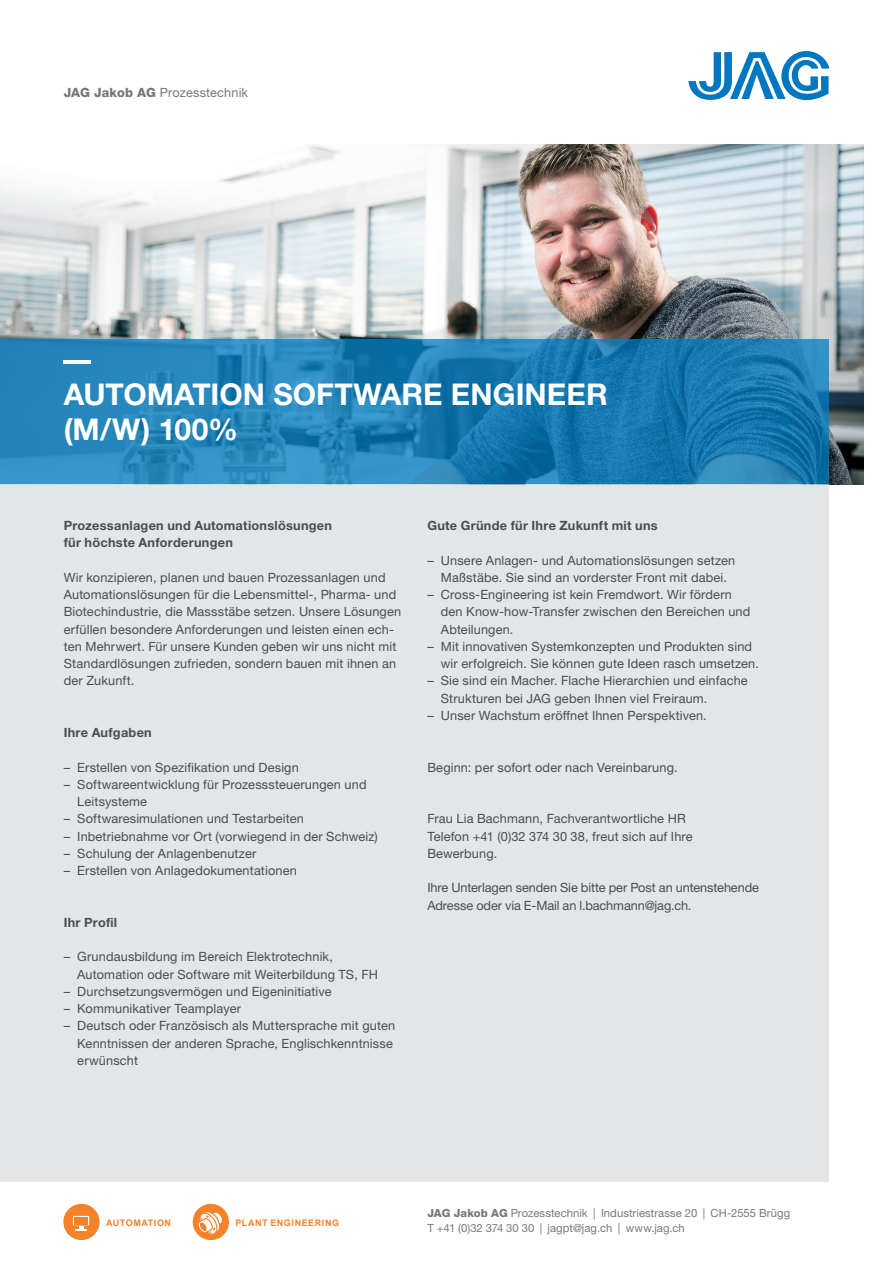
<style>
.page{position:relative;width:893px;height:1263px;background:#fff}
.page>*{position:absolute;margin:0;border:0;box-sizing:border-box;transform-origin:0 0}
.t1{font:700 30px/34.5px "Helvetica Neue LTW1 G";color:#fff}
.t2{font:12.75px/17.2px "Helvetica Neue LTW1 G";letter-spacing:.01em;color:#4b4c4d}
.t3{font:700 12.75px/17.2px "Helvetica Neue LTW1 G";letter-spacing:.02em;color:#4b4c4d}
.t4{font:12.75px/17.2px "Helvetica Neue LTW1 G";letter-spacing:-.01em;color:#4b4c4d}
.t5{font:12.75px "Helvetica Neue LTW1 G";letter-spacing:.01em;color:#76787b}
.t6{font:11.25px/15.8px "Helvetica Neue LTW1 G";letter-spacing:.005em;color:#76787b}
.t7{font:700 9px "Arial";letter-spacing:.06em;color:#f58229}
.s1{font-weight:800}
</style>
<div class="page">
<img style="left:0;top:145px;width:863px;height:340px">
<div style="left:0;top:485px;width:829px;height:697px;background:#e4e5e7"></div>
<svg style="left:0;top:339px;width:829px;height:145px;background:#1e7fb5"></svg>
<div style="left:193px;top:1204px;width:36px;height:36px;background:#f58229;border-radius:50%"></div>
<svg style="left:197px;top:1212px;width:25px;height:23px"></svg>
<div style="left:63px;top:1204px;width:37px;height:36px;background:#f58229;border-radius:50%"></div>
<svg style="left:73px;top:1216px;width:16px;height:9px"></svg>
<div style="left:74px;top:1217px;width:14px;height:7px;background:#f58229"></div>
<svg style="left:75px;top:1226px;width:12px;height:4px"></svg>
<svg style="left:688px;top:51px;width:141px;height:49px"></svg>
<hr style="left:64px;top:360px;width:27px;height:3px;background:#fff">
<p class="t5" style="left:64px;top:85px;width:186px"><span class="s1">JAG Jakob AG</span> Prozesstechnik</p>
<h1 class="t1" style="left:64px;top:377px;width:546px">AUTOMATION SOFTWARE ENGINEER (M/W) 100%</h1>
<p class="t3" style="left:64px;top:517px;width:270px">Prozessanlagen und Automationslösungen für höchste Anforderungen</p>
<p class="t2" style="left:64px;top:568px;width:339px">Wir konzipieren, planen und bauen Prozessanlagen und Automationslösungen für die Lebensmittel-, Pharma- und Biotechindustrie, die Massstäbe setzen. Unsere Lösungen erfüllen besondere Anforderungen und leisten einen ech&shy;ten Mehrwert. Für unsere Kunden geben wir uns nicht mit Standardlösungen zufrieden, sondern bauen mit ihnen an der Zukunft.</p>
<p class="t3" style="left:64px;top:724px;width:90px">Ihre Aufgaben</p>
<p class="t2" style="left:64px;top:758px;width:237px">– Erstellen von Spezifikation und Design</p>
<p class="t2" style="left:77px;top:775px;width:291px;text-indent:-14px">– Softwareentwicklung für Prozesssteuerungen und<br>Leitsysteme</p>
<p class="t2" style="left:64px;top:810px;width:242px">– Softwaresimulationen und Testarbeiten</p>
<p class="t2" style="left:64px;top:827px;width:315px">– Inbetriebnahme vor Ort (vorwiegend in der Schweiz)</p>
<p class="t2" style="left:64px;top:844px;width:194px">– Schulung der Anlagenbenutzer</p>
<p class="t2" style="left:64px;top:862px;width:235px">– Erstellen von Anlagedokumentationen</p>
<p class="t3" style="left:64px;top:913px;width:55px">Ihr Profil</p>
<p class="t2" style="left:77px;top:948px;width:302px;text-indent:-14px">– Grundausbildung im Bereich Elektrotechnik,<br>Automation oder Software mit Weiterbildung TS, FH</p>
<p class="t2" style="left:64px;top:982px;width:269px">– Durchsetzungsvermögen und Eigeninitiative</p>
<p class="t2" style="left:64px;top:1000px;width:179px">– Kommunikativer Teamplayer</p>
<p class="t2" style="left:77px;top:1017px;width:319px;text-indent:-14px">– Deutsch oder Französisch als Muttersprache mit guten<br>Kenntnissen der anderen Sprache, Englischkenntnisse erwünscht</p>
<p class="t3" style="left:427px;top:517px;width:232px">Gute Gründe für Ihre Zukunft mit uns</p>
<p class="t2" style="left:427px;top:551px;width:309px;text-align:center">– Unsere Anlagen- und Automationslösungen setzen<br>Maßstäbe. Sie sind an vorderster Front mit dabei.</p>
<p class="t2" style="left:441px;top:586px;width:311px;text-indent:-14px">– Cross-Engineering ist kein Fremdwort. Wir fördern den Know-how-Transfer zwischen den Bereichen und<br>Abteilungen.</p>
<p class="t2" style="left:441px;top:638px;width:320px;text-indent:-14px">– Mit innovativen Systemkonzepten und Produkten sind wir erfolgreich. Sie können gute Ideen rasch umsetzen.</p>
<p class="t2" style="left:441px;top:672px;width:308px;text-indent:-14px">– Sie sind ein Macher. Flache Hierarchien und einfache<br>Strukturen bei JAG geben Ihnen viel Freiraum.</p>
<p class="t2" style="left:427px;top:707px;width:281px">– Unser Wachstum eröffnet Ihnen Perspektiven.</p>
<p class="t2" style="left:427px;top:758px;width:252px">Beginn: per sofort oder nach Vereinbarung.</p>
<p class="t2" style="left:427px;top:810px;width:267px">Frau Lia Bachmann, Fachverantwortliche HR<br>Telefon +41 (0)32 374 30 38, freut sich auf Ihre<br>Bewerbung.</p>
<p class="t4" style="left:427px;top:879px;width:333px">Ihre Unterlagen senden Sie bitte per Post an untenstehende<br>Adresse oder via E-Mail an l.bachmann@jag.ch.</p>
<p class="t7" style="left:106px;top:1216px;width:67px">AUTOMATION</p>
<p class="t7" style="left:235px;top:1216px;width:105px">PLANT ENGINEERING</p>
<p class="t6" style="left:427px;top:1204px;width:364px"><span class="s1">JAG Jakob AG</span> Prozesstechnik | Industriestrasse 20 | CH-2555 Brügg<br>T +41 (0)32 374 30 30 | jagpt@jag.ch | www.jag.ch</p>
</div>
